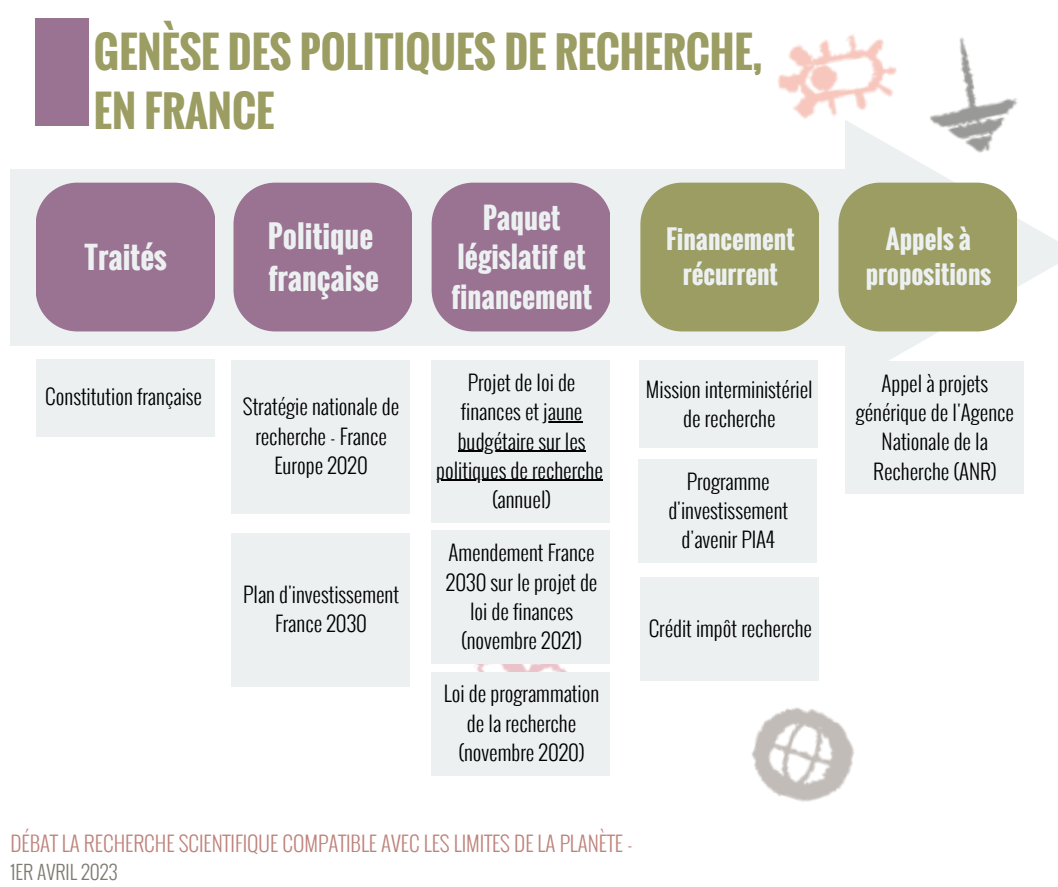
<style>
.page{position:relative;width:1058px;height:887px;background:#fff}
.page>*{position:absolute;margin:0;border:0;box-sizing:border-box;transform-origin:0 0}
.t1{font:700 42px/58.5px "Oswald";color:#9b9d62}
.t2{font:700 30px/41.7px "Oswald";color:#ecf0f1}
.t3{font:700 28.5px/39.3px "Oswald";color:#ecf0f1;text-align:center}
.t4{font:700 25.5px/34.8px "Oswald";color:#ecf0f1;text-align:center}
.t5{font:300 21px/29.2px "Oswald";color:#000;text-align:center}
.t6{font:300 21px "Oswald";color:#be827b}
.t7{font:300 19.5px "Oswald";color:#7d7b72}
</style>
<div class="page">
<div style="left:36px;top:18px;width:53px;height:108px;background:#9a7292"></div>
<img style="left:431px;top:663px;width:179px;height:113px">
<img style="left:705px;top:680px;width:149px;height:122px">
<img style="left:777px;top:34px;width:100px;height:85px">
<img style="left:877px;top:37px;width:141px;height:82px">
<div style="left:10px;top:169px;width:834px;height:176px;background:#ecf0f1"></div>
<div style="left:233px;top:183px;width:179px;height:148px;background:#9a7292"></div>
<div style="left:431px;top:183px;width:179px;height:148px;background:#9a7292"></div>
<div style="left:640px;top:183px;width:179px;height:148px;background:#9b9d62"></div>
<svg style="left:844px;top:119px;width:214px;height:266px"></svg>
<div style="left:838px;top:183px;width:179px;height:148px;background:#9b9d62"></div>
<div style="left:231px;top:360px;width:179px;height:153px;background:#ecf0f1"></div>
<div style="left:231px;top:533px;width:179px;height:153px;background:#ecf0f1"></div>
<div style="left:431px;top:360px;width:179px;height:162px;background:#ecf0f1"></div>
<hr style="left:543px;top:421px;width:39px;height:1px;background:#000">
<hr style="left:457px;top:450px;width:128px;height:2px;background:#000">
<hr style="left:436px;top:480px;width:167px;height:1px;background:#000">
<div style="left:639px;top:360px;width:179px;height:88px;background:#ecf0f1"></div>
<div style="left:638px;top:459px;width:179px;height:103px;background:#ecf0f1"></div>
<div style="left:844px;top:361px;width:179px;height:133px;background:#ecf0f1"></div>
<div style="left:36px;top:183px;width:178px;height:148px;background:#9a7292"></div>
<div style="left:36px;top:359px;width:178px;height:77px;background:#ecf0f1"></div>
<div style="left:431px;top:531px;width:179px;height:132px;background:#ecf0f1"></div>
<div style="left:431px;top:672px;width:179px;height:103px;background:#ecf0f1"></div>
<div style="left:640px;top:577px;width:179px;height:103px;background:#ecf0f1"></div>
<h1 class="t1" style="left:94px;top:22px;width:669px">GENÈSE DES POLITIQUES DE RECHERCHE,<br>EN FRANCE</h1>
<h2 class="t2" style="left:85px;top:236px;width:84px">Traités</h2>
<p class="t5" style="left:45px;top:381px;width:158px">Constitution française</p>
<h2 class="t2" style="left:268px;top:214px;width:113px">Politique française</h2>
<p class="t5" style="left:243px;top:391px;width:158px">Stratégie nationale de recherche - France<br>Europe 2020</p>
<p class="t5" style="left:243px;top:578px;width:157px">Plan d'investissement<br>France 2030</p>
<h3 class="t3" style="left:451px;top:197px;width:142px">Paquet législatif et financement</h3>
<p class="t4" style="left:666px;top:221px;width:130px">Financement récurrent</p>
<p class="t4" style="left:865px;top:221px;width:127px">Appels à propositions</p>
<p class="t5" style="left:436px;top:367px;width:168px">Projet de loi de finances et jaune budgétaire sur les politiques de recherche (annuel)</p>
<p class="t5" style="left:646px;top:373px;width:168px">Mission interministériel de recherche</p>
<p class="t5" style="left:668px;top:465px;width:121px">Programme d'investissement d'avenir PIA4</p>
<p class="t5" style="left:446px;top:537px;width:153px">Amendement France<br>2030 sur le projet de loi de finances (novembre 2021)</p>
<p class="t5" style="left:444px;top:678px;width:157px">Loi de programmation de la recherche (novembre 2020)</p>
<p class="t5" style="left:648px;top:612px;width:165px">Crédit impôt recherche</p>
<p class="t5" style="left:855px;top:368px;width:160px">Appel à projets générique de l'Agence<br>Nationale de la<br>Recherche (ANR)</p>
<p class="t6" style="left:10px;top:827px;width:623px">DÉBAT LA RECHERCHE SCIENTIFIQUE COMPATIBLE AVEC LES LIMITES DE LA PLANÈTE -</p>
<p class="t7" style="left:10px;top:856px;width:109px">1ER AVRIL 2023</p>
</div>
